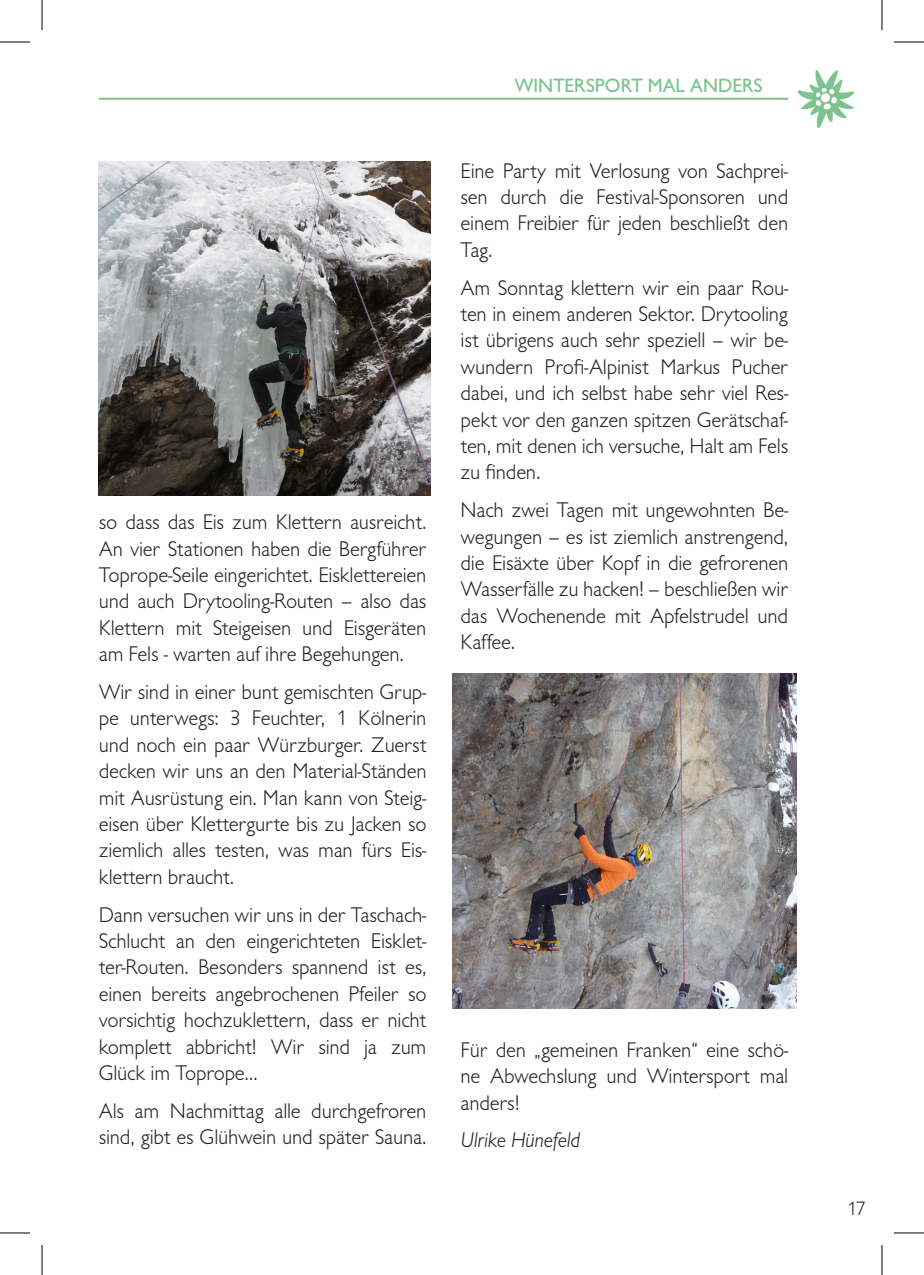
<style>
.page{position:relative;width:924px;height:1275px;background:#fff}
.page>*{position:absolute;margin:0;border:0;box-sizing:border-box;transform-origin:0 0}
.t1{font:300 22px/26.4px "Chantilly";letter-spacing:-.01em;color:#231f20;text-align:justify}
.t2{font:italic 300 22px "Chantilly";letter-spacing:-.01em;color:#231f20}
.t3{font:20px "Chantilly";color:#7ec490}
.t4{font:300 20px "Chantilly";color:#231f20}
</style>
<div class="page">
<img style="left:798px;top:70px;width:55px;height:57px">
<hr style="left:99px;top:98px;width:689px;height:2px;background:#7ec490">
<img style="left:99px;top:161px;width:331px;height:335px">
<img style="left:452px;top:674px;width:344px;height:334px">
<hr style="left:0;top:42px;width:30px;height:1px;background:#000">
<hr style="left:893px;top:42px;width:30px;height:1px;background:#000">
<hr style="left:0;top:1232px;width:30px;height:1px;background:#000">
<hr style="left:893px;top:1232px;width:30px;height:1px;background:#000">
<hr style="left:42px;top:0;width:1px;height:30px;background:#000">
<hr style="left:42px;top:1245px;width:1px;height:30px;background:#000">
<hr style="left:881px;top:0;width:1px;height:30px;background:#000">
<hr style="left:881px;top:1245px;width:1px;height:30px;background:#000">
<p class="t1" style="left:99px;top:509px;width:329px">so dass das Eis zum Klettern ausreicht.<br>An vier Stationen haben die Bergführer Toprope-Seile eingerichtet. Eisklettereien und auch Drytooling-Routen – also das Klettern mit Steigeisen und Eisgeräten am Fels - warten auf ihre Begehungen.</p>
<p class="t1" style="left:99px;top:679px;width:329px">Wir sind in einer bunt gemischten Grup&shy;pe unterwegs: 3 Feuchter, 1 Kölnerin und noch ein paar Würzburger. Zuerst decken wir uns an den Material-Ständen mit Ausrüstung ein. Man kann von Steig&shy;eisen über Klettergurte bis zu Jacken so ziemlich alles testen, was man fürs Eis&shy;klettern braucht.</p>
<p class="t1" style="left:99px;top:901px;width:329px">Dann versuchen wir uns in der Taschach-Schlucht an den eingerichteten Eisklet&shy;ter-Routen. Besonders spannend ist es, einen bereits angebrochenen Pfeiler so vorsichtig hochzuklettern, dass er nicht komplett abbricht! Wir sind ja zum Glück im Toprope…</p>
<p class="t1" style="left:99px;top:1098px;width:329px">Als am Nachmittag alle durchgefroren sind, gibt es Glühwein und später Sauna.</p>
<p class="t3" style="left:514px;top:74px;width:248px">WINTERSPORT MAL ANDERS</p>
<p class="t1" style="left:460px;top:158px;width:329px">Eine Party mit Verlosung von Sachprei&shy;sen durch die Festival-Sponsoren und einem Freibier für jeden beschließt den Tag.</p>
<p class="t1" style="left:460px;top:275px;width:329px">Am Sonntag klettern wir ein paar Rou&shy;ten in einem anderen Sektor. Drytooling ist übrigens auch sehr speziell – wir be&shy;wundern Profi-Alpinist Markus Pucher dabei, und ich selbst habe sehr viel Res&shy;pekt vor den ganzen spitzen Gerätschaf&shy;ten, mit denen ich versuche, Halt am Fels zu finden.</p>
<p class="t1" style="left:460px;top:497px;width:329px">Nach zwei Tagen mit ungewohnten Be&shy;wegungen – es ist ziemlich anstrengend, die Eisäxte über Kopf in die gefrorenen Wasserfälle zu hacken! – beschließen wir das Wochenende mit Apfelstrudel und Kaffee.</p>
<p class="t1" style="left:460px;top:1036px;width:329px">Für den „gemeinen Franken“ eine schö&shy;ne Abwechslung und Wintersport mal anders!</p>
<p class="t2" style="left:460px;top:1128px;width:121px">Ulrike Hünefeld</p>
<p class="t4" style="left:846px;top:1197px;width:20px">17</p>
</div>
